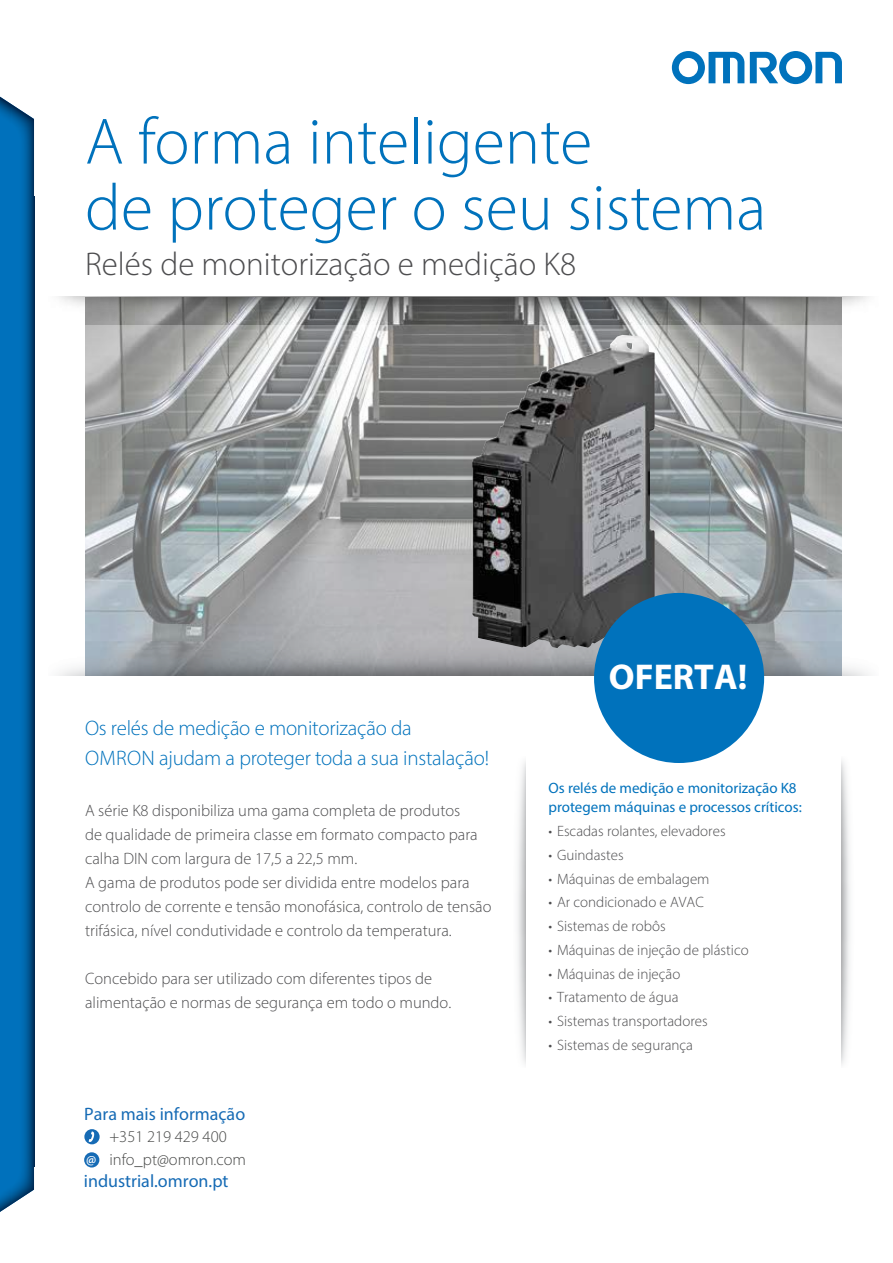
<style>
.page{position:relative;width:893px;height:1263px;background:#fff}
.page>*{position:absolute;margin:0;border:0;box-sizing:border-box;transform-origin:0 0}
.t1{font:300 66px/66px "Myriad Pro";color:#0072bc}
.t2{font:700 36px "Myriad Pro";color:#fff}
.t3{font:300 33px "Myriad Pro";color:#4d4d4f}
.t4{font:300 21px/30px "Myriad Pro";letter-spacing:-.01em;color:#0072bc}
.t5{font:18px "Myriad Pro";color:#166bb5}
.t6{font:300 16.5px/24px "Myriad Pro";color:#4d4d4f}
.t7{font:300 16.5px/22.5px "Myriad Pro";color:#494a49}
.t8{font:300 15px "Myriad Pro";color:#4d4d4f}
.t9{font:15px/19.5px "Myriad Pro";color:#0072bc}
.t10{font:600 13.5px "Myriad Pro";color:#fff}
</style>
<div class="page">
<img style="left:85px;top:324px;width:757px;height:324px">
<img style="left:0;top:97px;width:34px;height:1115px">
<svg style="left:672px;top:51px;width:72px;height:33px"></svg>
<svg style="left:750px;top:51px;width:92px;height:33px"></svg>
<img style="left:842px;top:761px;width:8px;height:303px">
<img style="left:517px;top:761px;width:9px;height:303px">
<img style="left:59px;top:297px;width:809px;height:27px">
<img style="left:58px;top:648px;width:811px;height:27px">
<img style="left:472px;top:335px;width:183px;height:313px">
<div style="left:594px;top:593px;width:170px;height:170px;background:#0072bc;border-radius:50%"></div>
<svg style="left:84px;top:1129px;width:16px;height:15px"></svg>
<div style="left:84px;top:1152px;width:15px;height:15px;background:#166bb5;border-radius:50%"></div>
<svg style="left:89px;top:1131px;width:5px;height:11px"></svg>
<h1 class="t1" style="left:85px;top:108px;width:683px">A forma inteligente<br>de proteger o seu sistema</h1>
<h3 class="t3" style="left:85px;top:244px;width:493px">Relés de monitorização e medição K8</h3>
<h2 class="t2" style="left:609px;top:655px;width:140px">OFERTA!</h2>
<p class="t4" style="left:85px;top:713px;width:405px">Os relés de medição e monitorização da<br>OMRON ajudam a proteger toda a sua instalação!</p>
<p class="t6" style="left:85px;top:798px;width:408px">A série K8 disponibiliza uma gama completa de produtos<br>de qualidade de primeira classe em formato compacto para calha DIN com largura de 17,5 a 22,5 mm.<br>A gama de produtos pode ser dividida entre modelos para controlo de corrente e tensão monofásica, controlo de tensão trifásica, nível condutividade e controlo da temperatura.</p>
<p class="t6" style="left:85px;top:966px;width:368px">Concebido para ser utilizado com diferentes tipos de alimentação e normas de segurança em todo o mundo.</p>
<p class="t5" style="left:84px;top:1102px;width:163px">Para mais informação</p>
<p class="t7" style="left:109px;top:1125px;width:138px">+351 219 429 400 info_pt@omron.com</p>
<p class="t5" style="left:84px;top:1169px;width:146px">industrial.omron.pt</p>
<p class="t10" style="left:86px;top:1151px;width:12px">@</p>
<p class="t9" style="left:549px;top:778px;width:255px">Os relés de medição e monitorização K8 protegem máquinas e processos críticos:</p>
<p class="t8" style="left:549px;top:822px;width:179px">• Escadas rolantes, elevadores</p>
<p class="t8" style="left:549px;top:846px;width:77px">• Guindastes</p>
<p class="t8" style="left:549px;top:870px;width:163px">• Máquinas de embalagem</p>
<p class="t8" style="left:549px;top:893px;width:157px">• Ar condicionado e AVAC</p>
<p class="t8" style="left:549px;top:917px;width:119px">• Sistemas de robôs</p>
<p class="t8" style="left:549px;top:941px;width:202px">• Máquinas de injeção de plástico</p>
<p class="t8" style="left:549px;top:965px;width:133px">• Máquinas de injeção</p>
<p class="t8" style="left:549px;top:988px;width:132px">• Tratamento de água</p>
<p class="t8" style="left:549px;top:1012px;width:161px">• Sistemas transportadores</p>
<p class="t8" style="left:549px;top:1036px;width:146px">• Sistemas de segurança</p>
</div>
